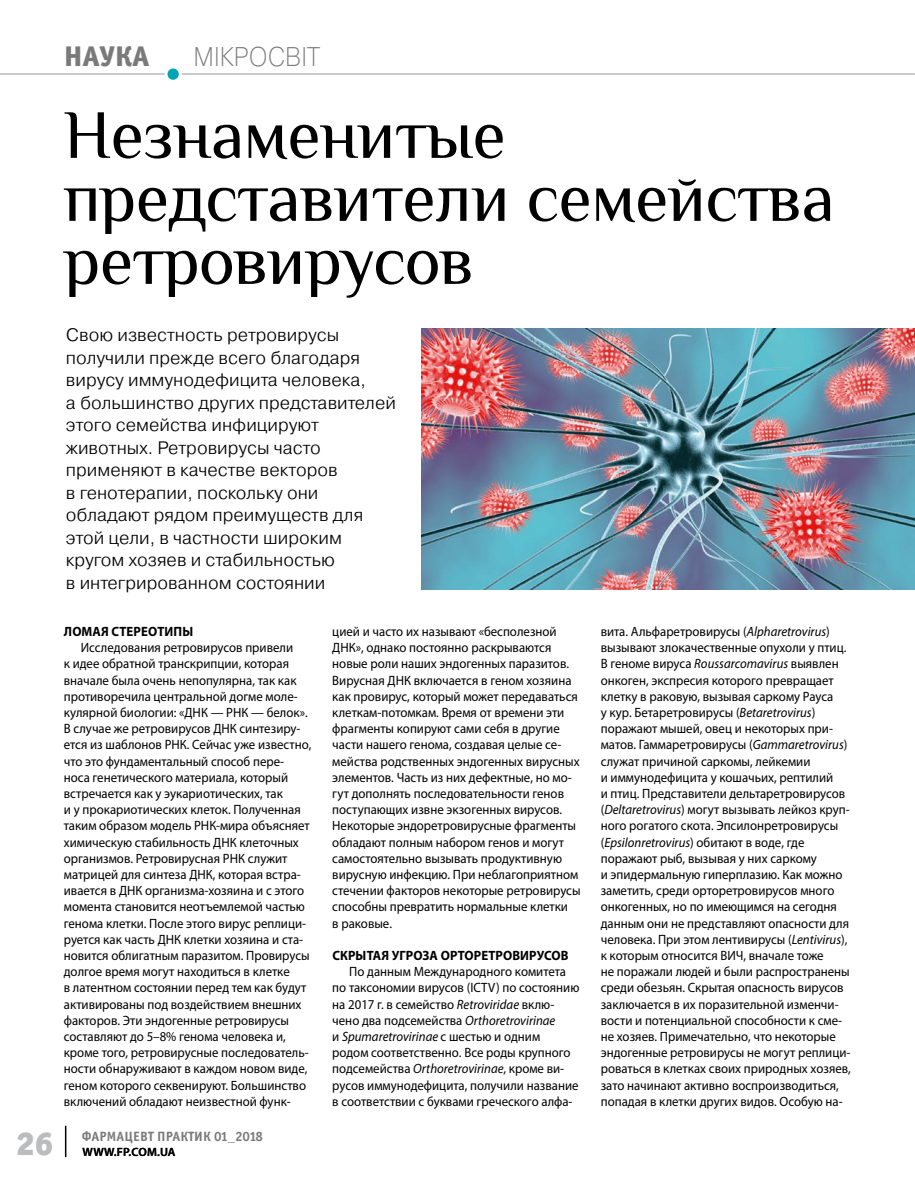
<style>
.page{position:relative;width:915px;height:1178px;background:#fff}
.page>*{position:absolute;margin:0;border:0;box-sizing:border-box;transform-origin:0 0}
.t1{font:69px/63px "Philosopher";color:#000}
.t2{font:33px "Officina Serif Black ITC";color:#bbbcbd}
.t3{font:28.5px "Officina Sans Extra Bold ITC";letter-spacing:.005em;color:#7a7a7a}
.t4{font:27px "Pragmatica Light C";color:#7a7a7a;scale:.9 1}
.t5{font:300 18px/22.5px "Pragmatica";color:#000}
.t6{font:13.5px/16.2px "Myriad Pro";color:#000;scale:.95 1}
.t7{font:700 13.5px "Myriad Pro";letter-spacing:.035em;color:#000;scale:.95 1}
.t8{font:13.5px "Officina Sans Bold ITC";letter-spacing:.01em;color:#7a7a7a}
.t9{font:700 13.5px "Myriad Pro";letter-spacing:.01em;color:#000;scale:.95 1}
.t10{font:600 12px "Myriad Pro";letter-spacing:.02em;color:#000}
.s1{font-style:italic}
</style>
<div class="page">
<img style="left:421px;top:329px;width:493px;height:260px">
<hr style="left:65px;top:1126px;width:1px;height:31px;background:#000">
<hr style="left:0;top:73px;width:914px;height:2px;background:#b9baba">
<svg style="left:166px;top:67px;width:14px;height:14px"></svg>
<div style="left:164px;top:65px;width:18px;height:18px;border:3px solid #fff;border-radius:50%"></div>
<h3 class="t3" style="left:64px;top:38px;width:86px">наука</h3>
<h3 class="t4" style="left:193px;top:41px;width:142px">мікросвіт</h3>
<h1 class="t1" style="left:64px;top:104px;width:772px">Незнаменитые представители семейства ретровирусов</h1>
<p class="t5" style="left:66px;top:323px;width:331px">Свою известность ретровирусы получили прежде всего благодаря вирусу иммунодефицита человека,<br>а большинство других представителей этого семейства инфицируют животных. Ретровирусы часто применяют в качестве векторов<br>в генотерапии, поскольку они обладают рядом преимуществ для этой цели, в частности широким кругом хозяев и стабильностью<br>в интегрированном состоянии</p>
<h2 class="t2" style="left:16px;top:1122px;width:39px">26</h2>
<p class="t9" style="left:64px;top:622px;width:138px">Ломая стереотипы</p>
<p class="t6" style="left:64px;top:639px;width:248px;text-indent:17px">Исследования ретровирусов привели к идее обратной транскрипции, которая вначале была очень непопулярна, так как противоречила центральной догме моле&shy;кулярной биологии: «ДНК — РНК</p>
<p class="t6" style="left:64px;top:704px;width:262px;text-indent:187px">— белок».<br>В случае же ретровирусов ДНК синтезиру&shy;ется из шаблонов РНК. Сейчас уже известно, что это фундаментальный способ пере&shy;носа генетического материала, который встречается как у эукариотических, так<br>и у прокариотических клеток. Полученная таким образом модель РНК-мира объясняет химическую стабильность ДНК клеточных организмов. Ретровирусная РНК</p>
<p class="t6" style="left:64px;top:850px;width:260px;text-indent:184px">служит матрицей для синтеза ДНК, которая встра&shy;ивается в ДНК организма-хозяина и с этого момента становится неотъемлемой частью генома клетки. После этого вирус реплици&shy;руется как часть ДНК клетки хозяина и ста&shy;новится облигатным паразитом. Провирусы долгое время могут находиться в клетке<br>в латентном состоянии перед тем как будут активированы под воздействием внешних факторов. Эти эндогенные ретровирусы составляют до 5–8% генома человека и, кроме того, ретровирусные последователь&shy;ности обнаруживают в каждом новом виде, геном которого секвенируют. Большинство включений обладают неизвестной функ-</p>
<p class="t8" style="left:82px;top:1128px;width:182px">Фармацевт Практик 01_2018</p>
<p class="t10" style="left:83px;top:1144px;width:94px">WWW.FP.COM.UA</p>
<p class="t6" style="left:332px;top:623px;width:263px">цией и часто их называют «бесполезной ДНК», однако постоянно раскрываются новые роли наших эндогенных паразитов.<br>Вирусная ДНК включается в геном хозяина как провирус, который может передаваться клеткам-потомкам. Время от времени эти фрагменты копируют сами себя в другие части нашего генома, создавая целые се&shy;мейства родственных эндогенных вирусных элементов. Часть из них дефектные, но мо&shy;гут дополнять последовательности генов поступающих извне экзогенных вирусов.<br>Некоторые эндоретровирусные фрагменты обладают полным набором генов и могут самостоятельно вызывать продуктивную вирусную инфекцию. При неблагоприятном стечении факторов некоторые ретровирусы способны превратить нормальные клетки<br>в раковые.</p>
<p class="t7" style="left:332px;top:946px;width:250px">Скрытая угроза орторетровирусов</p>
<p class="t6" style="left:332px;top:963px;width:261px;text-indent:17px">По данным Международного комитета по таксономии вирусов (ICTV) по состоянию на 2017 г. в семейство <span class="s1">Retroviridae</span> вклю&shy;чено два подсемейства <span class="s1">Orthoretrovirinae<br></span>и <span class="s1">Spumaretrovirinae</span> с шестью и одним родом соответственно. Все роды крупного подсемейства <span class="s1">Orthoretrovirinae</span>, кроме ви&shy;русов иммунодефицита, получили название в соответствии с буквами греческого алфа-</p>
<p class="t6" style="left:600px;top:623px;width:265px">вита. Альфаретровирусы (<span class="s1">Alpharetrovirus</span>) вызывают злокачественные опухоли у птиц.<br>В геноме вируса <span class="s1">Roussarcomavirus</span> выявлен онкоген, экспресия которого превращает клетку в раковую, вызывая саркому Рауса<br>у кур. Бетаретровирусы (<span class="s1">Betaretrovirus</span>) поражают мышей, овец и некоторых при&shy;матов. Гаммаретровирусы (<span class="s1">Gammaretrovirus</span>) служат причиной саркомы, лейкемии<br>и иммунодефицита у кошачьих, рептилий<br>и птиц. Представители дельтаретровирусов (<span class="s1">Deltaretrovirus</span>) могут вызывать лейкоз круп&shy;ного рогатого скота. Эпсилонретровирусы (<span class="s1">Epsilonretrovirus</span>) обитают в воде, где поражают рыб, вызывая у них саркому<br>и эпидермальную гиперплазию. Как можно заметить, среди орторетровирусов много онкогенных, но по имеющимся на сегодня данным они не представляют опасности для человека. При этом лентивирусы (<span class="s1">Lentivirus</span>), к которым относится ВИЧ, вначале тоже<br>не поражали людей и были распространены среди обезьян. Скрытая опасность вирусов заключается в их поразительной изменчи&shy;вости и потенциальной способности к сме&shy;не хозяев. Примечательно, что некоторые эндогенные ретровирусы не могут реплици&shy;роваться в клетках своих природных хозяев, зато начинают активно воспроизводиться, попадая в клетки других видов. Особую на-</p>
</div>
